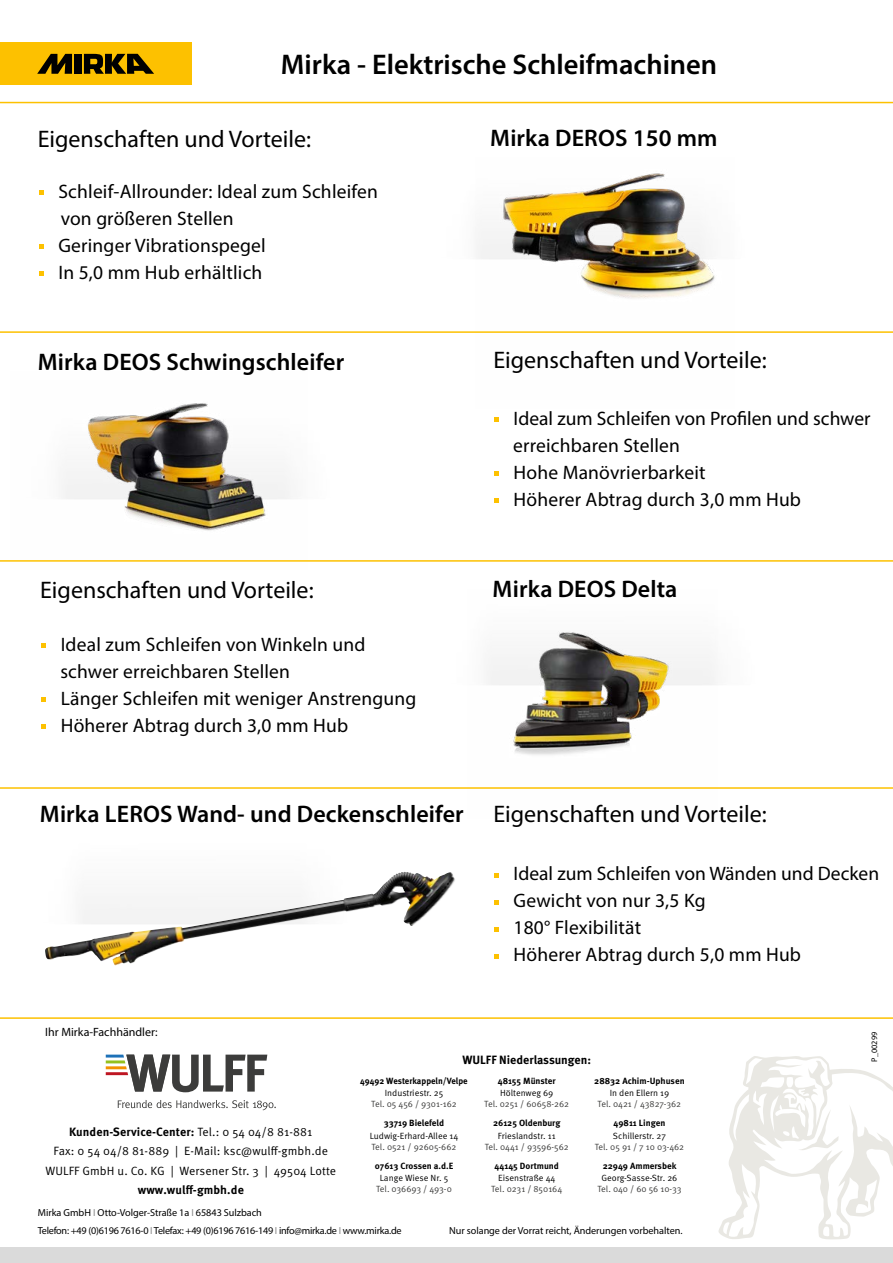
<style>
.page{position:relative;width:893px;height:1263px;background:#fff}
.page>*{position:absolute;margin:0;border:0;box-sizing:border-box;transform-origin:0 0}
.t1{font:600 28.5px "Myriad Pro";color:#000}
.t2{font:600 24px "Myriad Pro";letter-spacing:.005em;color:#000}
.t3{font:24px "Myriad Pro";color:#000}
.t4{font:19.5px/27px "Myriad Pro";letter-spacing:.01em;color:#000}
.t5{font:12px/19.5px "Meta Pro Norm";letter-spacing:.01em;color:#000;text-align:center}
.t6{font:700 12px "Meta Pro";color:#000}
.t7{font:12px "Myriad Pro";color:#000}
.t8{font:10.2px/18px "Myriad Pro";letter-spacing:-.025em;color:#000}
.t9{font:10.2px "Myriad Pro";letter-spacing:-.005em;color:#000}
.t10{font:9px "Meta Pro Norm";letter-spacing:-.01em;color:#3c3c3b}
.t11{font:9px "Meta Pro Norm";color:#000}
.t12{font:700 9px "Meta Pro";color:#000}
.t13{font:700 9px "Meta Pro";color:#000;scale:.96 1}
.t14{font:8.25px "Myriad Pro";letter-spacing:.005em;color:#000}
.s1{font-weight:400}
.s2{font-family:"Meta Pro Norm";font-weight:400}
.s3{color:#878787}
</style>
<div class="page">
<div style="left:0;top:43px;width:191px;height:42px;background:#fdc100"></div>
<svg style="left:37px;top:54px;width:35px;height:20px"></svg>
<div style="left:74px;top:54px;width:8px;height:20px;background:#000"></div>
<svg style="left:84px;top:54px;width:70px;height:20px"></svg>
<hr style="left:0;top:1017px;width:893px;height:2px;background:#fdc100">
<svg style="left:718px;top:1056px;width:175px;height:183px"></svg>
<div style="left:0;top:1247px;width:893px;height:16px;background:#dadada"></div>
<svg style="left:39px;top:190px;width:5px;height:5px"></svg>
<svg style="left:39px;top:244px;width:5px;height:5px"></svg>
<svg style="left:39px;top:271px;width:5px;height:5px"></svg>
<img style="left:477px;top:173px;width:238px;height:126px">
<img style="left:487px;top:631px;width:229px;height:124px">
<img style="left:62px;top:403px;width:229px;height:128px">
<svg style="left:41px;top:643px;width:5px;height:5px"></svg>
<svg style="left:41px;top:697px;width:5px;height:5px"></svg>
<svg style="left:41px;top:724px;width:5px;height:5px"></svg>
<svg style="left:494px;top:417px;width:5px;height:5px"></svg>
<svg style="left:494px;top:471px;width:5px;height:5px"></svg>
<svg style="left:494px;top:498px;width:5px;height:5px"></svg>
<img style="left:24px;top:961px;width:341px;height:114px">
<svg style="left:494px;top:873px;width:5px;height:5px"></svg>
<svg style="left:494px;top:900px;width:5px;height:5px"></svg>
<svg style="left:494px;top:927px;width:5px;height:5px"></svg>
<svg style="left:494px;top:954px;width:5px;height:5px"></svg>
<img style="left:45px;top:872px;width:358px;height:89px">
<hr style="left:0;top:331px;width:893px;height:2px;background:#fdc100">
<hr style="left:0;top:560px;width:893px;height:2px;background:#fdc100">
<hr style="left:0;top:787px;width:893px;height:2px;background:#fdc100">
<hr style="left:0;top:102px;width:893px;height:1px;background:#fdc100">
<svg style="left:118px;top:1100px;width:158px;height:10px"></svg>
<svg style="left:106px;top:1054px;width:161px;height:38px"></svg>
<h1 class="t1" style="left:281px;top:46px;width:438px">Mirka - Elektrische Schleifmachinen</h1>
<p class="t3" style="left:38px;top:124px;width:275px">Eigenschaften und Vorteile:</p>
<p class="t2" style="left:490px;top:122px;width:229px">Mirka DEROS 150 mm</p>
<p class="t4" style="left:58px;top:177px;width:321px">Schleif-Allrounder: Ideal zum Schleifen von größeren Stellen<br>Geringer Vibrationspegel<br>In 5,0 mm Hub erhältlich</p>
<p class="t2" style="left:38px;top:347px;width:308px">Mirka DEOS Schwingschleifer</p>
<p class="t3" style="left:40px;top:575px;width:275px">Eigenschaften und Vorteile:</p>
<p class="t4" style="left:60px;top:630px;width:357px">Ideal zum Schleifen von Winkeln und schwer erreichbaren Stellen<br>Länger Schleifen mit weniger Anstrengung Höherer Abtrag durch 3,0 mm Hub</p>
<p class="t3" style="left:493px;top:346px;width:275px">Eigenschaften und Vorteile:</p>
<p class="t4" style="left:513px;top:404px;width:359px">Ideal zum Schleifen von Profilen und schwer erreichbaren Stellen<br>Hohe Manövrierbarkeit<br>Höherer Abtrag durch 3,0 mm Hub</p>
<p class="t2" style="left:493px;top:573px;width:186px">Mirka DEOS Delta</p>
<p class="t2" style="left:40px;top:799px;width:728px">Mirka LEROS Wand- und Deckenschleifer <span class="s1">Eigenschaften und Vorteile:</span></p>
<p class="t4" style="left:514px;top:860px;width:367px">Ideal zum Schleifen von Wänden und Decken<br>Gewicht von nur 3,5 Kg<br>180° Flexibilität<br>Höherer Abtrag durch 5,0 mm Hub</p>
<p class="t7" style="left:45px;top:1024px;width:114px">Ihr Mirka-Fachhändler:</p>
<p class="t6" style="left:69px;top:1122px;width:245px">Kunden-Service-Center: <span class="s2">Tel.: 0 54 04/8 81-881</span></p>
<p class="t5" style="left:45px;top:1140px;width:292px">Fax: 0 54 04/8 81-889 | E-Mail: ksc@wulff-gmbh.de<br>WULFF GmbH u. Co. KG | Wersener Str. 3 | 49504 Lotte</p>
<p class="t6" style="left:138px;top:1180px;width:108px">www.wulff-gmbh.de</p>
<p class="t6" style="left:462px;top:1050px;width:130px">WULFF Niederlassungen:</p>
<p class="t13" style="left:360px;top:1074px;width:113px">49492 Westerkappeln/Velpe</p>
<p class="t11" style="left:385px;top:1086px;width:60px">Industriestr. 25</p>
<p class="t10" style="left:371px;top:1097px;width:87px">Tel. 05 456 / 9301-162</p>
<p class="t12" style="left:594px;top:1074px;width:92px">28832 Achim-Uphusen</p>
<p class="t11" style="left:610px;top:1086px;width:61px">In den Ellern 19</p>
<p class="t10" style="left:598px;top:1097px;width:85px">Tel. 0421 / 43827-362</p>
<p class="t12" style="left:498px;top:1074px;width:59px">48155 Münster</p>
<p class="t11" style="left:500px;top:1086px;width:55px">Höltenweg 69</p>
<p class="t10" style="left:484px;top:1097px;width:86px">Tel. 0251 / 60658-262</p>
<p class="t12" style="left:384px;top:1116px;width:62px">33719 Bielefeld</p>
<p class="t11" style="left:370px;top:1129px;width:90px">Ludwig-Erhard-Allee 14</p>
<p class="t10" style="left:371px;top:1139px;width:87px">Tel. 0521 / 92605-662</p>
<p class="t12" style="left:375px;top:1159px;width:80px">07613 Crossen a.d.E</p>
<p class="t11" style="left:380px;top:1171px;width:70px">Lange Wiese Nr. 5</p>
<p class="t10" style="left:376px;top:1182px;width:77px">Tel. 036693 / 493-0</p>
<p class="t12" style="left:493px;top:1116px;width:69px">26125 Oldenburg</p>
<p class="t11" style="left:498px;top:1129px;width:59px">Frieslandstr. 11</p>
<p class="t10" style="left:485px;top:1139px;width:86px">Tel. 0441 / 93596-562</p>
<p class="t12" style="left:495px;top:1159px;width:66px">44145 Dortmund</p>
<p class="t11" style="left:498px;top:1171px;width:59px">Eisenstraße 44</p>
<p class="t10" style="left:491px;top:1182px;width:73px">Tel. 0231 / 850164</p>
<p class="t12" style="left:614px;top:1116px;width:53px">49811 Lingen</p>
<p class="t11" style="left:613px;top:1129px;width:55px">Schillerstr. 27</p>
<p class="t10" style="left:595px;top:1139px;width:91px">Tel. 05 91 / 7 10 03-462</p>
<p class="t12" style="left:603px;top:1159px;width:75px">22949 Ammersbek</p>
<p class="t11" style="left:601px;top:1171px;width:78px">Georg-Sasse-Str. 26</p>
<p class="t10" style="left:597px;top:1182px;width:85px">Tel. 040 / 60 56 10-33</p>
<p class="t8" style="left:38px;top:1203px;width:365px">Mirka GmbH <span class="s3">I</span> Otto-Volger-Straße 1a <span class="s3">I</span> 65843 Sulzbach<br>Telefon: +49 (0)6196 7616-0 <span class="s3">I</span> Telefax: +49 (0)6196 7616-149 <span class="s3">I</span> info@mirka.de <span class="s3">I</span> www.mirka.de</p>
<p class="t9" style="left:449px;top:1224px;width:235px">Nur solange der Vorrat reicht, Änderungen vorbehalten.</p>
<p class="t14" style="left:869px;top:1062px;width:31px;rotate:-90deg">P_00299</p>
</div>
